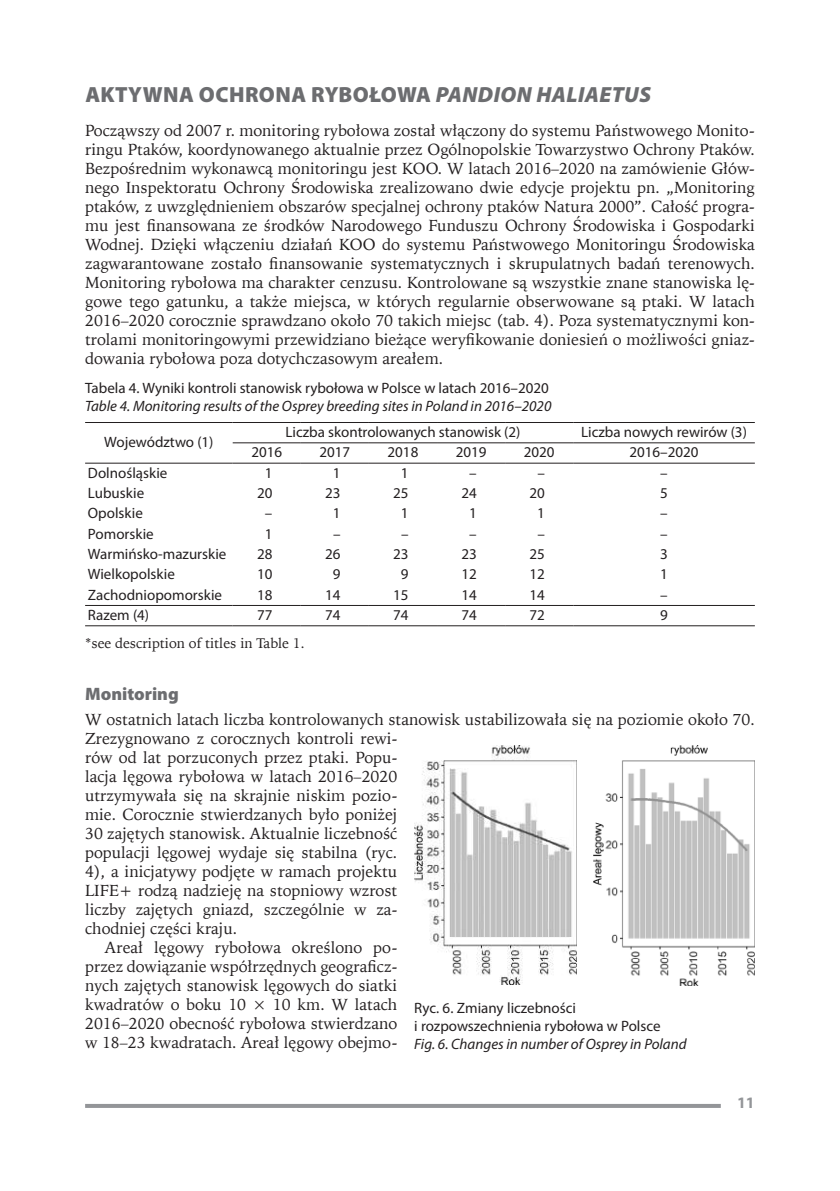
<style>
.page{position:relative;width:840px;height:1191px;background:#fff}
.page>*{position:absolute;margin:0;border:0;box-sizing:border-box;transform-origin:0 0}
.t1{font:900 22px "Myriad Pro";letter-spacing:.02em;color:#6c6d70}
.t2{font:900 18px "Myriad Pro";color:#6c6d70}
.t3{font:16px/19px "Iowan Old St EU";color:#231f20;text-align:justify}
.t4{font:700 16px "Myriad Pro";color:#939598}
.t5{font:15px/18px "Myriad Pro";color:#231f20}
.t6{font:italic 15px "Myriad Pro";color:#231f20}
.t7{font:14px "Iowan Old St EU";color:#231f20}
.s1{font-style:italic}
</style>
<div class="page">
<hr style="left:85px;top:1104px;width:635px;height:4px;background:#939598">
<hr style="left:232px;top:442px;width:68px;height:1px;background:#231f20">
<hr style="left:300px;top:442px;width:69px;height:1px;background:#231f20">
<hr style="left:369px;top:442px;width:68px;height:1px;background:#231f20">
<hr style="left:437px;top:442px;width:68px;height:1px;background:#231f20">
<hr style="left:505px;top:442px;width:68px;height:1px;background:#231f20">
<hr style="left:573px;top:442px;width:181px;height:1px;background:#231f20">
<hr style="left:85px;top:605px;width:147px;height:1px;background:#231f20">
<hr style="left:232px;top:605px;width:68px;height:1px;background:#231f20">
<hr style="left:300px;top:605px;width:69px;height:1px;background:#231f20">
<hr style="left:369px;top:605px;width:68px;height:1px;background:#231f20">
<hr style="left:437px;top:605px;width:68px;height:1px;background:#231f20">
<hr style="left:505px;top:605px;width:68px;height:1px;background:#231f20">
<hr style="left:573px;top:605px;width:181px;height:1px;background:#231f20">
<hr style="left:85px;top:625px;width:147px;height:1px;background:#231f20">
<hr style="left:232px;top:625px;width:68px;height:1px;background:#231f20">
<hr style="left:300px;top:625px;width:69px;height:1px;background:#231f20">
<hr style="left:369px;top:625px;width:68px;height:1px;background:#231f20">
<hr style="left:437px;top:625px;width:68px;height:1px;background:#231f20">
<hr style="left:505px;top:625px;width:68px;height:1px;background:#231f20">
<hr style="left:573px;top:625px;width:181px;height:1px;background:#231f20">
<hr style="left:85px;top:422px;width:147px;height:1px;background:#231f20">
<hr style="left:232px;top:422px;width:68px;height:1px;background:#231f20">
<hr style="left:300px;top:422px;width:69px;height:1px;background:#231f20">
<hr style="left:369px;top:422px;width:68px;height:1px;background:#231f20">
<hr style="left:437px;top:422px;width:68px;height:1px;background:#231f20">
<hr style="left:505px;top:422px;width:68px;height:1px;background:#231f20">
<hr style="left:573px;top:422px;width:181px;height:1px;background:#231f20">
<hr style="left:85px;top:462px;width:147px;height:1px;background:#231f20">
<hr style="left:232px;top:462px;width:68px;height:1px;background:#231f20">
<hr style="left:300px;top:462px;width:69px;height:1px;background:#231f20">
<hr style="left:369px;top:462px;width:68px;height:1px;background:#231f20">
<hr style="left:437px;top:462px;width:68px;height:1px;background:#231f20">
<hr style="left:505px;top:462px;width:68px;height:1px;background:#231f20">
<hr style="left:573px;top:462px;width:181px;height:1px;background:#231f20">
<img style="left:414px;top:745px;width:161px;height:240px">
<img style="left:593px;top:745px;width:161px;height:240px">
<h1 class="t1" style="left:85px;top:79px;width:567px">AKTYWNA OCHRONA RYBOŁOWA <span class="s1">PANDION HALIAETUS</span></h1>
<p class="t3" style="left:85px;top:121px;width:670px">Począwszy od 2007 r. monitoring rybołowa został włączony do systemu Państwowego Monito&shy;ringu Ptaków, koordynowanego aktualnie przez Ogólnopolskie Towarzystwo Ochrony Ptaków.<br>Bezpośrednim wykonawcą monitoringu jest KOO. W latach 2016–2020 na zamówienie Głów&shy;nego Inspektoratu Ochrony Środowiska zrealizowano dwie edycje projektu pn. „Monitoring ptaków, z uwzględnieniem obszarów specjalnej ochrony ptaków Natura 2000”. Całość progra&shy;mu jest finansowana ze środków Narodowego Funduszu Ochrony Środowiska i Gospodarki Wodnej. Dzięki włączeniu działań KOO do systemu Państwowego Monitoringu Środowiska zagwarantowane zostało finansowanie systematycznych i skrupulatnych badań terenowych.<br>Monitoring rybołowa ma charakter cenzusu. Kontrolowane są wszystkie znane stanowiska lę&shy;gowe tego gatunku, a także miejsca, w których regularnie obserwowane są ptaki. W latach 2016–2020 corocznie sprawdzano około 70 takich miejsc (tab. 4). Poza systematycznymi kon&shy;trolami monitoringowymi przewidziano bieżące weryfikowanie doniesień o możliwości gniaz&shy;dowania rybołowa poza dotychczasowym areałem.</p>
<p class="t5" style="left:85px;top:378px;width:465px">Tabela 4. Wyniki kontroli stanowisk rybołowa w Polsce w latach 2016–2020</p>
<p class="t6" style="left:85px;top:396px;width:467px">Table 4. Monitoring results of the Osprey breeding sites in Poland in 2016–2020</p>
<p class="t5" style="left:104px;top:433px;width:111px">Województwo (1)</p>
<p class="t5" style="left:285px;top:423px;width:236px">Liczba skontrolowanych stanowisk (2)</p>
<p class="t5" style="left:580px;top:423px;width:167px">Liczba nowych rewirów (3)</p>
<p class="t5" style="left:251px;top:443px;width:32px">2016</p>
<p class="t5" style="left:319px;top:443px;width:32px">2017</p>
<p class="t5" style="left:387px;top:443px;width:32px">2018</p>
<p class="t5" style="left:455px;top:443px;width:32px">2019</p>
<p class="t5" style="left:523px;top:443px;width:32px">2020</p>
<p class="t5" style="left:629px;top:443px;width:71px">2016–2020</p>
<p class="t5" style="left:88px;top:463px;width:81px">Dolnośląskie</p>
<p class="t5" style="left:264px;top:463px;width:9px">1</p>
<p class="t5" style="left:332px;top:463px;width:9px">1</p>
<p class="t5" style="left:400px;top:463px;width:9px">1</p>
<p class="t5" style="left:469px;top:463px;width:9px">–</p>
<p class="t5" style="left:537px;top:463px;width:9px">–</p>
<p class="t5" style="left:660px;top:463px;width:9px">–</p>
<p class="t5" style="left:88px;top:484px;width:58px">Lubuskie</p>
<p class="t5" style="left:257px;top:484px;width:17px">20</p>
<p class="t5" style="left:325px;top:484px;width:17px">23</p>
<p class="t5" style="left:393px;top:484px;width:17px">25</p>
<p class="t5" style="left:461px;top:484px;width:17px">24</p>
<p class="t5" style="left:529px;top:484px;width:17px">20</p>
<p class="t5" style="left:659px;top:484px;width:9px">5</p>
<p class="t5" style="left:88px;top:504px;width:56px">Opolskie</p>
<p class="t5" style="left:265px;top:504px;width:9px">–</p>
<p class="t5" style="left:332px;top:504px;width:9px">1</p>
<p class="t5" style="left:400px;top:504px;width:9px">1</p>
<p class="t5" style="left:469px;top:504px;width:9px">1</p>
<p class="t5" style="left:537px;top:504px;width:9px">1</p>
<p class="t5" style="left:660px;top:504px;width:9px">–</p>
<p class="t5" style="left:88px;top:524px;width:67px">Pomorskie</p>
<p class="t5" style="left:264px;top:524px;width:9px">1</p>
<p class="t5" style="left:333px;top:524px;width:9px">–</p>
<p class="t5" style="left:401px;top:524px;width:9px">–</p>
<p class="t5" style="left:469px;top:524px;width:9px">–</p>
<p class="t5" style="left:537px;top:524px;width:9px">–</p>
<p class="t5" style="left:660px;top:524px;width:9px">–</p>
<p class="t5" style="left:88px;top:545px;width:140px">Warmińsko-mazurskie</p>
<p class="t5" style="left:257px;top:545px;width:17px">28</p>
<p class="t5" style="left:325px;top:545px;width:17px">26</p>
<p class="t5" style="left:393px;top:545px;width:17px">23</p>
<p class="t5" style="left:461px;top:545px;width:17px">23</p>
<p class="t5" style="left:529px;top:545px;width:17px">25</p>
<p class="t5" style="left:659px;top:545px;width:9px">3</p>
<p class="t5" style="left:88px;top:565px;width:88px">Wielkopolskie</p>
<p class="t5" style="left:257px;top:565px;width:17px">10</p>
<p class="t5" style="left:332px;top:565px;width:9px">9</p>
<p class="t5" style="left:400px;top:565px;width:9px">9</p>
<p class="t5" style="left:461px;top:565px;width:17px">12</p>
<p class="t5" style="left:529px;top:565px;width:17px">12</p>
<p class="t5" style="left:659px;top:565px;width:9px">1</p>
<p class="t5" style="left:88px;top:585px;width:136px">Zachodniopomorskie</p>
<p class="t5" style="left:257px;top:585px;width:17px">18</p>
<p class="t5" style="left:325px;top:585px;width:17px">14</p>
<p class="t5" style="left:393px;top:585px;width:17px">15</p>
<p class="t5" style="left:461px;top:585px;width:17px">14</p>
<p class="t5" style="left:529px;top:585px;width:17px">14</p>
<p class="t5" style="left:660px;top:585px;width:9px">–</p>
<p class="t5" style="left:88px;top:606px;width:63px">Razem (4)</p>
<p class="t5" style="left:257px;top:606px;width:17px">77</p>
<p class="t5" style="left:325px;top:606px;width:17px">74</p>
<p class="t5" style="left:393px;top:606px;width:17px">74</p>
<p class="t5" style="left:461px;top:606px;width:17px">74</p>
<p class="t5" style="left:529px;top:606px;width:17px">72</p>
<p class="t5" style="left:659px;top:606px;width:9px">9</p>
<p class="t7" style="left:85px;top:634px;width:221px">*see description of titles in Table 1.</p>
<p class="t2" style="left:85px;top:681px;width:95px">Monitoring</p>
<p class="t3" style="left:85px;top:710px;width:670px">W ostatnich latach liczba kontrolowanych stanowisk ustabilizowała się na poziomie około 70.</p>
<p class="t3" style="left:85px;top:729px;width:313px">Zrezygnowano z corocznych kontroli rewi-</p>
<p class="t3" style="left:85px;top:748px;width:313px">rów od lat porzuconych przez ptaki. Popu-</p>
<p class="t3" style="left:85px;top:767px;width:313px">lacja lęgowa rybołowa w latach 2016–2020</p>
<p class="t3" style="left:85px;top:786px;width:313px">utrzymywała się na skrajnie niskim pozio-</p>
<p class="t3" style="left:85px;top:805px;width:313px">mie. Corocznie stwierdzanych było poniżej</p>
<p class="t3" style="left:85px;top:824px;width:313px">30 zajętych stanowisk. Aktualnie liczebność</p>
<p class="t3" style="left:85px;top:843px;width:313px">populacji lęgowej wydaje się stabilna (ryc.</p>
<p class="t3" style="left:85px;top:862px;width:313px">4), a inicjatywy podjęte w ramach projektu</p>
<p class="t3" style="left:85px;top:881px;width:313px">LIFE+ rodzą nadzieję na stopniowy wzrost</p>
<p class="t3" style="left:85px;top:900px;width:313px">liczby zajętych gniazd, szczególnie w za-</p>
<p class="t3" style="left:85px;top:919px;width:153px">chodniej części kraju.</p>
<p class="t3" style="left:105px;top:938px;width:293px">Areał lęgowy rybołowa określono po-</p>
<p class="t3" style="left:85px;top:957px;width:313px">przez dowiązanie współrzędnych geograficz-</p>
<p class="t3" style="left:85px;top:976px;width:313px">nych zajętych stanowisk lęgowych do siatki</p>
<p class="t3" style="left:85px;top:995px;width:313px">kwadratów o boku 10 × 10 km. W latach</p>
<p class="t3" style="left:85px;top:1014px;width:313px">2016–2020 obecność rybołowa stwierdzano</p>
<p class="t3" style="left:85px;top:1033px;width:313px">w 18–23 kwadratach. Areał lęgowy obejmo-</p>
<p class="t5" style="left:414px;top:999px;width:247px">Ryc. 6. Zmiany liczebności<br>i rozpowszechnienia rybołowa w Polsce</p>
<p class="t6" style="left:414px;top:1035px;width:274px">Fig. 6. Changes in number of Osprey in Poland</p>
<p class="t4" style="left:736px;top:1092px;width:19px">11</p>
</div>
